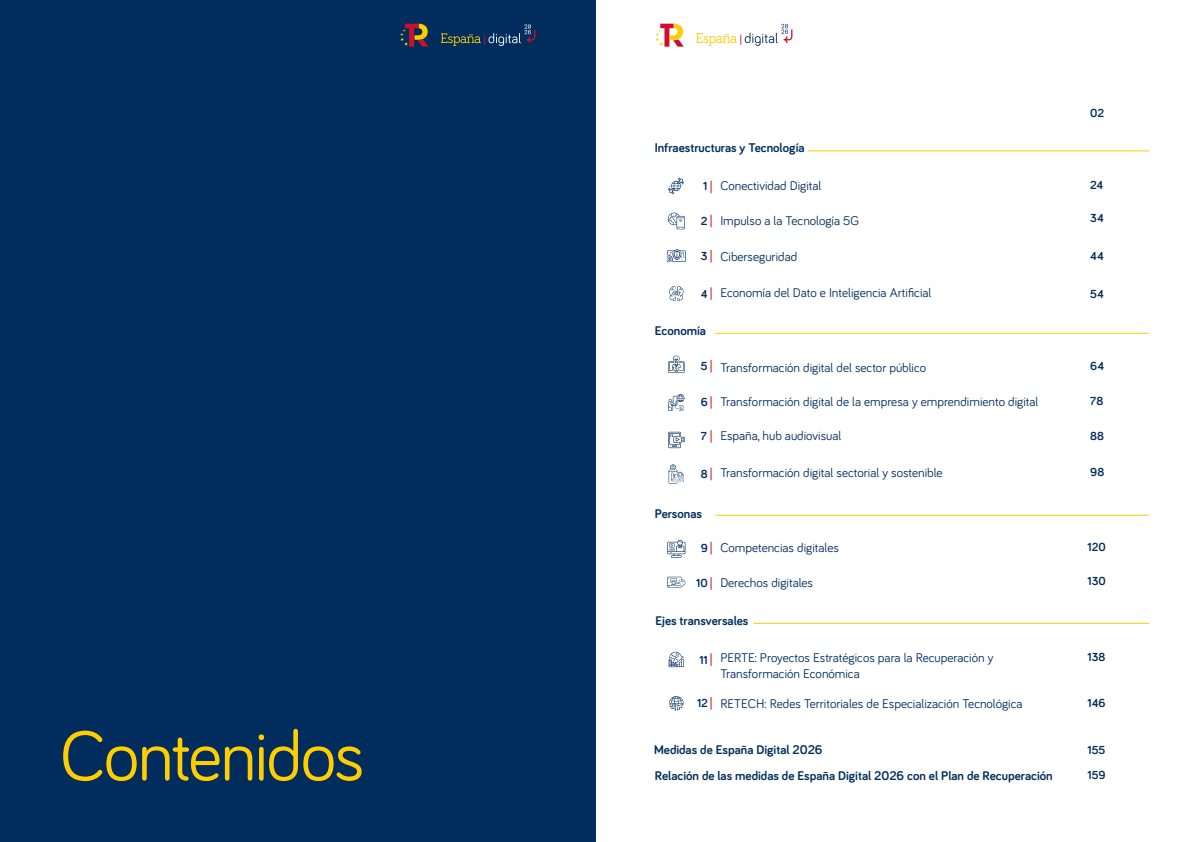
<style>
.page{position:relative;width:1191px;height:842px;background:#fff}
.page>*{position:absolute;margin:0;border:0;box-sizing:border-box;transform-origin:0 0}
.t1{font:72px "Bariol";letter-spacing:-.025em;color:#ffcd00}
.t2{font:13px/15.6px "Bariol";color:#002d5d}
.t3{font:700 13px/25.9px "Bariol";color:#002d5d}
.t4{font:700 12px/25.4px "Bariol";color:#002d5d}
</style>
<div class="page">
<div style="left:0;top:0;width:595px;height:842px;background:#002d5d"></div>
<svg style="left:711px;top:697px;width:1px;height:12px"></svg>
<svg style="left:711px;top:181px;width:1px;height:12px"></svg>
<hr style="left:753px;top:623px;width:396px;height:1px;background:#ffcd00">
<hr style="left:715px;top:515px;width:434px;height:1px;background:#ffcd00">
<hr style="left:715px;top:333px;width:434px;height:1px;background:#ffcd00">
<hr style="left:808px;top:150px;width:341px;height:1px;background:#ffcd00">
<svg style="left:400px;top:24px;width:28px;height:23px"></svg>
<svg style="left:441px;top:24px;width:94px;height:22px"></svg>
<svg style="left:668px;top:177px;width:16px;height:17px"></svg>
<svg style="left:711px;top:215px;width:1px;height:12px"></svg>
<svg style="left:668px;top:213px;width:16px;height:16px"></svg>
<svg style="left:711px;top:250px;width:1px;height:12px"></svg>
<svg style="left:667px;top:249px;width:18px;height:13px"></svg>
<svg style="left:711px;top:288px;width:1px;height:12px"></svg>
<svg style="left:669px;top:286px;width:14px;height:15px"></svg>
<svg style="left:711px;top:360px;width:1px;height:12px"></svg>
<svg style="left:668px;top:356px;width:16px;height:17px"></svg>
<svg style="left:711px;top:396px;width:1px;height:12px"></svg>
<svg style="left:668px;top:394px;width:16px;height:17px"></svg>
<svg style="left:711px;top:468px;width:1px;height:12px"></svg>
<svg style="left:668px;top:464px;width:16px;height:19px"></svg>
<svg style="left:711px;top:542px;width:1px;height:12px"></svg>
<svg style="left:667px;top:540px;width:18px;height:18px"></svg>
<svg style="left:711px;top:577px;width:1px;height:12px"></svg>
<svg style="left:667px;top:577px;width:18px;height:10px"></svg>
<svg style="left:669px;top:696px;width:14px;height:14px"></svg>
<svg style="left:668px;top:651px;width:16px;height:16px"></svg>
<svg style="left:711px;top:430px;width:1px;height:12px"></svg>
<svg style="left:668px;top:432px;width:16px;height:16px"></svg>
<svg style="left:655px;top:24px;width:29px;height:23px"></svg>
<svg style="left:696px;top:24px;width:96px;height:22px"></svg>
<h1 class="t1" style="left:60px;top:707px;width:306px">Contenidos</h1>
<p class="t3" style="left:655px;top:134px;width:151px">Infraestructuras y Tecnología</p>
<p class="t4" style="left:703px;top:173px;width:6px">1</p>
<p class="t4" style="left:701px;top:208px;width:8px">2</p>
<p class="t4" style="left:701px;top:243px;width:8px">3</p>
<p class="t4" style="left:701px;top:280px;width:8px">4</p>
<p class="t3" style="left:655px;top:317px;width:53px">Economía</p>
<p class="t4" style="left:701px;top:353px;width:8px">5</p>
<p class="t4" style="left:701px;top:389px;width:9px">6</p>
<p class="t4" style="left:701px;top:423px;width:8px">7</p>
<p class="t4" style="left:701px;top:461px;width:8px">8</p>
<p class="t3" style="left:655px;top:500px;width:49px">Personas</p>
<p class="t4" style="left:701px;top:535px;width:9px">9</p>
<p class="t4" style="left:696px;top:570px;width:13px">10</p>
<p class="t2" style="left:720px;top:177px;width:103px">Conectividad Digital</p>
<p class="t2" style="left:720px;top:212px;width:140px">Impulso a la Tecnología 5G</p>
<p class="t2" style="left:720px;top:248px;width:78px">Ciberseguridad</p>
<p class="t2" style="left:720px;top:284px;width:213px">Economía del Dato e Inteligencia Artificial</p>
<p class="t2" style="left:720px;top:359px;width:207px">Transformación digital del sector público</p>
<p class="t2" style="left:720px;top:393px;width:319px">Transformación digital de la empresa y emprendimiento digital</p>
<p class="t2" style="left:720px;top:428px;width:123px">España, hub audiovisual</p>
<p class="t2" style="left:720px;top:464px;width:224px">Transformación digital sectorial y sostenible</p>
<p class="t2" style="left:720px;top:539px;width:120px">Competencias digitales</p>
<p class="t2" style="left:720px;top:574px;width:94px">Derechos digitales</p>
<p class="t3" style="left:655px;top:607px;width:94px">Ejes transversales</p>
<p class="t4" style="left:699px;top:646px;width:10px">11</p>
<p class="t4" style="left:697px;top:690px;width:12px">12</p>
<p class="t2" style="left:720px;top:649px;width:275px">PERTE: Proyectos Estratégicos para la Recuperación y<br>Transformación Económica</p>
<p class="t2" style="left:720px;top:695px;width:304px">RETECH: Redes Territoriales de Especialización Tecnológica</p>
<p class="t3" style="left:654px;top:736px;width:400px">Medidas de España Digital 2026<br>Relación de las medidas de España Digital 2026 con el Plan de Recuperación</p>
<p class="t4" style="left:1090px;top:100px;width:15px">02</p>
<p class="t4" style="left:1090px;top:172px;width:15px">24</p>
<p class="t4" style="left:1090px;top:205px;width:15px">34</p>
<p class="t4" style="left:1090px;top:242px;width:15px">44</p>
<p class="t4" style="left:1090px;top:281px;width:15px">54</p>
<p class="t4" style="left:1090px;top:353px;width:15px">64</p>
<p class="t4" style="left:1090px;top:388px;width:14px">78</p>
<p class="t4" style="left:1090px;top:422px;width:15px">88</p>
<p class="t4" style="left:1090px;top:458px;width:15px">98</p>
<p class="t4" style="left:1087px;top:534px;width:20px">120</p>
<p class="t4" style="left:1087px;top:568px;width:20px">130</p>
<p class="t4" style="left:1087px;top:644px;width:19px">138</p>
<p class="t4" style="left:1087px;top:690px;width:20px">146</p>
<p class="t4" style="left:1087px;top:736px;width:20px">155<br>159</p>
</div>
